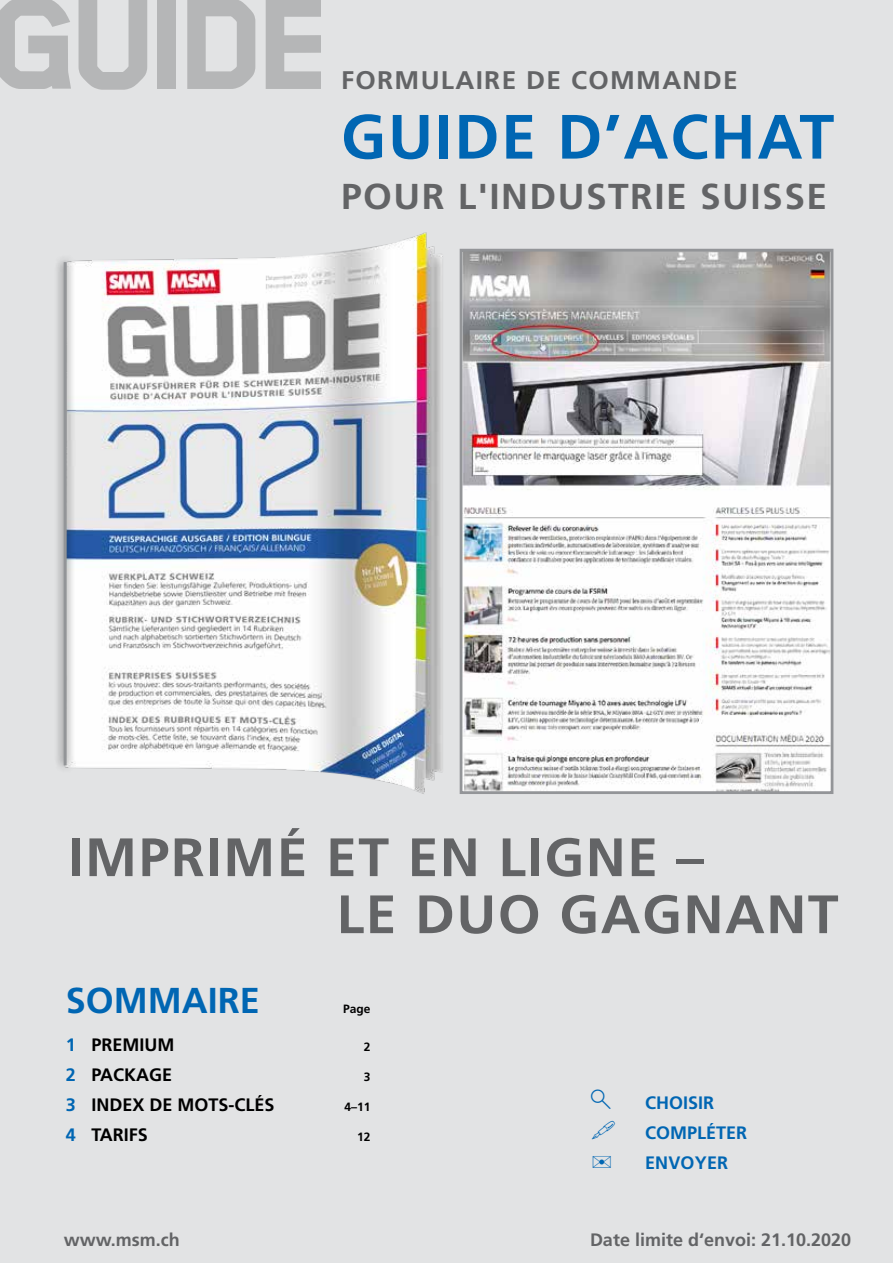
<style>
.page{position:relative;width:893px;height:1263px;background:#e2e3e4}
.page>*{position:absolute;margin:0;border:0;box-sizing:border-box;transform-origin:0 0}
.t1{font:700 62.55px "Frutiger LT Std";letter-spacing:.03em;color:#0066b3}
.t2{font:700 54px/57px "Frutiger LT Std";letter-spacing:.03em;color:#636466}
.t3{font:700 36px "Frutiger LT Std";letter-spacing:.04em;color:#636466}
.t4{font:700 36px "Frutiger LT Std";color:#0066b3}
.t5{font:700 25.5px "Frutiger LT Std";letter-spacing:.05em;color:#636466}
.t6{font:700 18px "Frutiger LT Std";color:#000}
.t7{font:700 18px "Frutiger LT Std";color:#636466}
.t8{font:700 18px/30px "Frutiger LT Std";color:#0066b3}
.t9{font:700 12px "Frutiger LT Std";color:#000}
.s1{color:#0066b3}
</style>
<div class="page">
<svg style="left:0;top:0;width:71px;height:89px"></svg>
<svg style="left:79px;top:0;width:68px;height:90px"></svg>
<div style="left:157px;top:0;width:19px;height:89px;background:#b5b6b7"></div>
<svg style="left:187px;top:0;width:68px;height:89px"></svg>
<svg style="left:266px;top:0;width:55px;height:89px"></svg>
<img style="left:75px;top:232px;width:474px;height:562px">
<img style="left:464px;top:253px;width:365px;height:537px">
<div style="left:460px;top:249px;width:373px;height:545px;border:3px solid #939598"></div>
<div style="left:54px;top:253px;width:21px;height:521px;background:#000;opacity:.75"></div>
<hr style="left:64px;top:262px;width:3px;height:503px;background:#939598">
<h3 class="t5" style="left:341px;top:65px;width:398px">FORMULAIRE DE COMMANDE</h3>
<h1 class="t1" style="left:341px;top:100px;width:495px">GUIDE D’ACHAT</h1>
<h3 class="t3" style="left:341px;top:175px;width:487px">POUR L'INDUSTRIE SUISSE</h3>
<h2 class="t2" style="left:337px;top:829px;width:503px;text-indent:-269px">IMPRIMÉ ET EN LIGNE –<br>LE DUO GAGNANT</h2>
<h3 class="t4" style="left:66px;top:979px;width:196px">SOMMAIRE</h3>
<p class="t9" style="left:343px;top:1001px;width:29px">Page</p>
<p class="t6" style="left:66px;top:1034px;width:110px"><span class="s1">1</span> PREMIUM</p>
<p class="t9" style="left:364px;top:1040px;width:8px">2</p>
<p class="t6" style="left:66px;top:1064px;width:108px"><span class="s1">2</span> PACKAGE</p>
<p class="t9" style="left:364px;top:1070px;width:8px">3</p>
<p class="t6" style="left:66px;top:1094px;width:210px"><span class="s1">3</span> INDEX DE MOTS-CLÉS</p>
<p class="t9" style="left:344px;top:1100px;width:28px">4–11</p>
<p class="t6" style="left:66px;top:1124px;width:84px"><span class="s1">4</span> TARIFS</p>
<p class="t9" style="left:357px;top:1130px;width:15px">12</p>
<p class="t8" style="left:645px;top:1088px;width:104px">CHOISIR<br>COMPLÉTER</p>
<p class="t8" style="left:591px;top:1148px;width:139px">▪ ENVOYER</p>
<p class="t7" style="left:64px;top:1229px;width:118px">www.msm.ch</p>
<p class="t7" style="left:590px;top:1229px;width:263px">Date limite d‘envoi: 21.10.2020</p>
</div>
